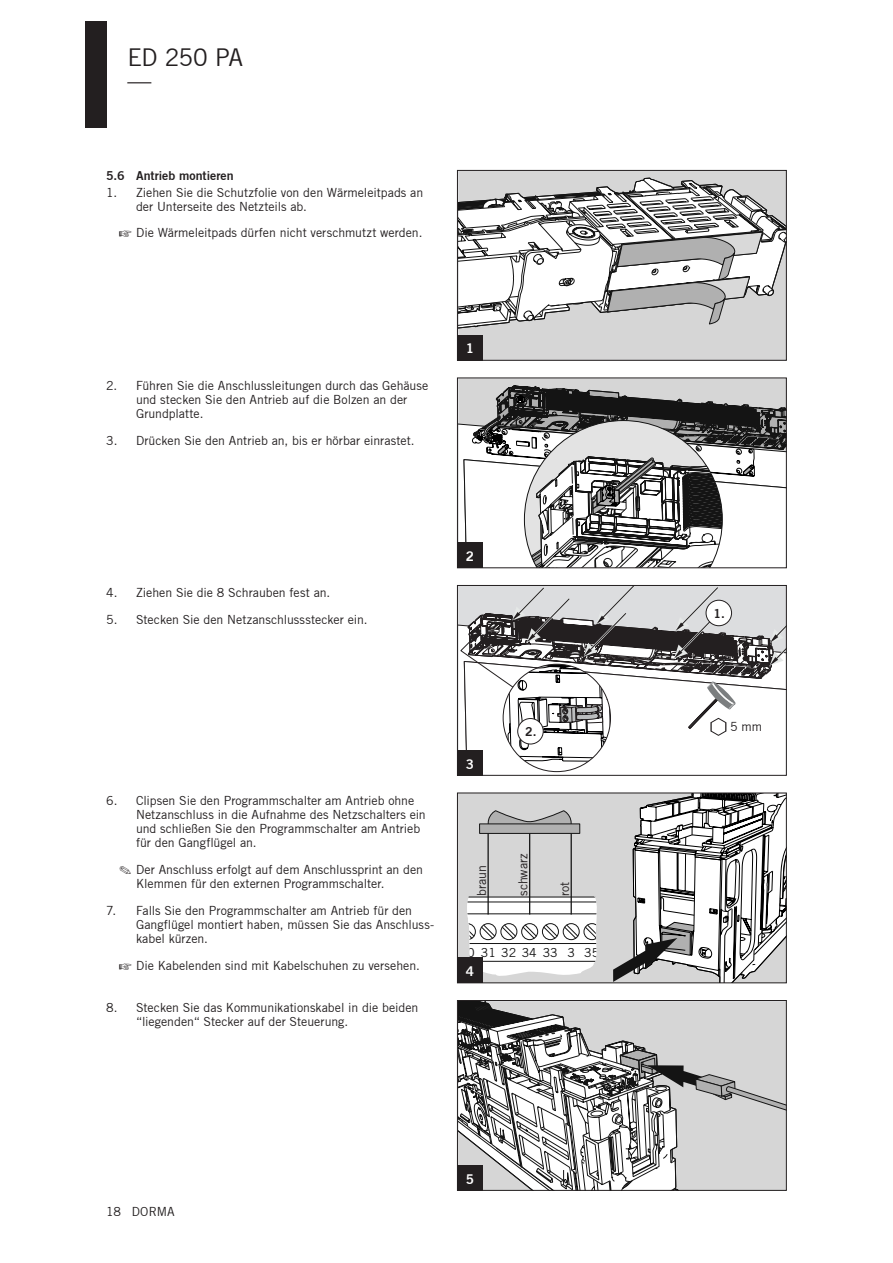
<style>
.page{position:relative;width:893px;height:1263px;background:#fff}
.page>*{position:absolute;margin:0;border:0;box-sizing:border-box;transform-origin:0 0}
.t1{font:24px/24px "Trade Gothic";letter-spacing:-.035em;color:#231f20}
.t2{font:13.5px "Trade Gothic Bold Two";color:#fff}
.t3{font:12.3px/14.2px "Trade Gothic";color:#231f20}
.t4{font:12.3px "Trade Gothic Bold Two";color:#231f20}
.t5{font:12.3px "Trade Gothic";color:#141414}
</style>
<div class="page">
<div style="left:459px;top:171px;width:327px;height:189px;background:#d6d6d6"></div>
<svg style="left:459px;top:180px;width:259px;height:147px"></svg>
<svg style="left:459px;top:185px;width:326px;height:140px"></svg>
<div style="left:457px;top:170px;width:330px;height:191px;border:1px solid #231f20"></div>
<div style="left:457px;top:335px;width:26px;height:26px;background:#231f20"></div>
<div style="left:457px;top:543px;width:26px;height:25px;background:#231f20"></div>
<div style="left:457px;top:750px;width:26px;height:26px;background:#231f20"></div>
<svg style="left:458px;top:378px;width:328px;height:811px"></svg>
<div style="left:457px;top:1000px;width:330px;height:191px;border:1px solid #231f20"></div>
<div style="left:457px;top:958px;width:26px;height:25px;background:#231f20"></div>
<div style="left:457px;top:1165px;width:26px;height:26px;background:#231f20"></div>
<div style="left:85px;top:21px;width:21px;height:107px;background:#231f20"></div>
<h1 class="t1" style="left:128px;top:45px;width:117px">ED 250 PA —</h1>
<p class="t4" style="left:106px;top:168px;width:129px">5.6 Antrieb montieren</p>
<p class="t3" style="left:136px;top:185px;width:289px;text-indent:-30px">1. Ziehen Sie die Schutzfolie von den Wärmeleitpads an der Unterseite des Netzteils ab.</p>
<p class="t3" style="left:136px;top:226px;width:288px">Die Wärmeleitpads dürfen nicht verschmutzt werden.</p>
<p class="t3" style="left:136px;top:378px;width:294px;text-indent:-30px">2. Führen Sie die Anschlussleitungen durch das Gehäuse und stecken Sie den Antrieb auf die Bolzen an der<br>Grundplatte.</p>
<p class="t3" style="left:106px;top:433px;width:310px">3. Drücken Sie den Antrieb an, bis er hörbar einrastet.</p>
<p class="t2" style="left:466px;top:340px;width:10px">1</p>
<p class="t3" style="left:106px;top:585px;width:226px">4. Ziehen Sie die 8 Schrauben fest an.</p>
<p class="t3" style="left:106px;top:612px;width:263px">5. Stecken Sie den Netzanschlussstecker ein.</p>
<p class="t2" style="left:466px;top:548px;width:10px">2</p>
<p class="t3" style="left:136px;top:793px;width:291px;text-indent:-30px">6. Clipsen Sie den Programmschalter am Antrieb ohne Netzanschluss in die Aufnahme des Netzschalters ein und schließen Sie den Programmschalter am Antrieb für den Gangflügel an.</p>
<p class="t3" style="left:136px;top:862px;width:289px">Der Anschluss erfolgt auf dem Anschlussprint an den<br>Klemmen für den externen Programmschalter.</p>
<p class="t3" style="left:136px;top:903px;width:300px;text-indent:-30px">7. Falls Sie den Programmschalter am Antrieb für den<br>Gangflügel montiert haben, müssen Sie das Anschluss&shy;kabel kürzen.</p>
<p class="t3" style="left:136px;top:958px;width:285px">Die Kabelenden sind mit Kabelschuhen zu versehen.</p>
<p class="t3" style="left:136px;top:1000px;width:284px;text-indent:-30px">8. Stecken Sie das Kommunikationskabel in die beiden “liegenden“ Stecker auf der Steuerung.</p>
<p class="t2" style="left:466px;top:755px;width:10px">3</p>
<p class="t4" style="left:525px;top:724px;width:13px">2.</p>
<p class="t3" style="left:474px;top:896px;width:32px;rotate:-90deg">braun</p>
<p class="t3" style="left:516px;top:896px;width:44px;rotate:-90deg">schwarz</p>
<p class="t3" style="left:557px;top:896px;width:16px;rotate:-90deg">rot</p>
<p class="t5" style="left:459px;top:946px;width:141px">30 31 32 34 33 3 35</p>
<p class="t2" style="left:466px;top:963px;width:10px">4</p>
<p class="t3" style="left:106px;top:1204px;width:70px">18 DORMA</p>
<p class="t2" style="left:466px;top:1170px;width:10px">5</p>
<p class="t4" style="left:714px;top:606px;width:13px">1.</p>
<p class="t3" style="left:730px;top:719px;width:33px">5 mm</p>
</div>
